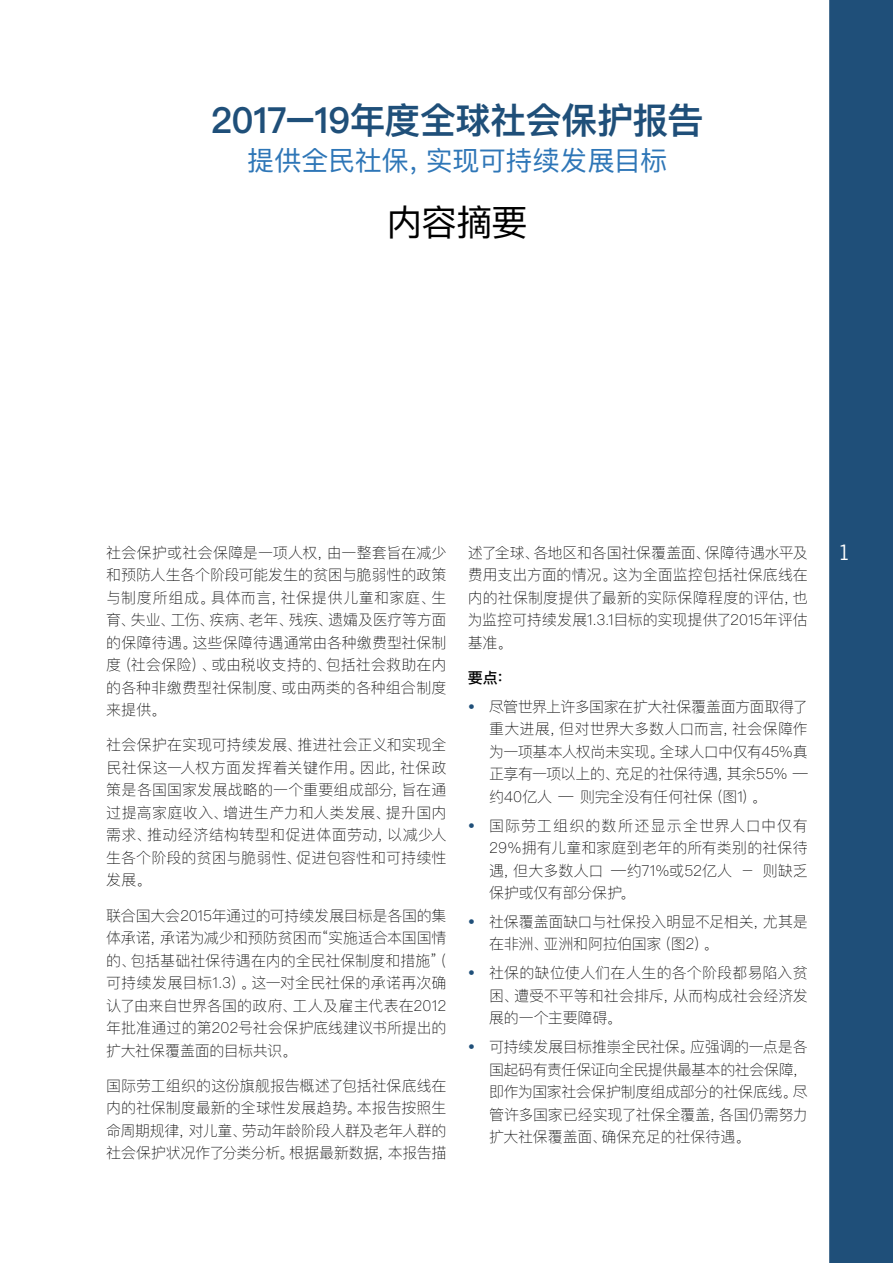
<style>
.page{position:relative;width:893px;height:1263px;background:#fff}
.page>*{position:absolute;margin:0;border:0;box-sizing:border-box;transform-origin:0 0}
.t1{font:600 36px "Ping Fang SC";letter-spacing:-.015em;color:#1f4f79}
.t2{font:36px "Ping Fang SC";color:#000}
.t3{font:27px "Ping Fang SC";color:#2e76b7}
.t4{font:21px "Trade Gothic LT Com";color:#fff}
.t5{font:100 15px/22.5px "Ping Fang SC";letter-spacing:-.005em;color:#000;text-align:justify}
.t6{font:500 15px "Ping Fang SC";color:#000}
.s1{color:#1f4f79}
</style>
<div class="page">
<div style="left:829px;top:0;width:64px;height:1263px;background:#1f4f79"></div>
<h1 class="t1" style="left:211px;top:98px;width:494px">2017–19年度全球社会保护报告</h1>
<h2 class="t3" style="left:247px;top:144px;width:421px">提供全民社保，实现可持续发展目标</h2>
<h1 class="t2" style="left:387px;top:200px;width:143px">内容摘要</h1>
<p class="t5" style="left:106px;top:541px;width:342px">社会保护或社会保障是一项人权，由一整套旨在减少</p>
<h3 class="t4" style="left:838px;top:539px;width:14px">1</h3>
<p class="t5" style="left:106px;top:563px;width:342px">和预防人生各个阶段可能发生的贫困与脆弱性的政策与制度所组成。具体而言，社保提供儿童和家庭、生育、失业、工伤、疾病、老年、残疾、遗孀及医疗等方面的保障待遇。这些保障待遇通常由各种缴费型社保制度（社会保险）、或由税收支持的、包括社会救助在内的各种非缴费型社保制度、或由两类的各种组合制度来提供。</p>
<p class="t5" style="left:106px;top:734px;width:342px">社会保护在实现可持续发展、推进社会正义和实现全民社保这一人权方面发挥着关键作用。因此，社保政策是各国国家发展战略的一个重要组成部分，旨在通过提高家庭收入、增进生产力和人类发展、提升国内需求、推动经济结构转型和促进体面劳动，以减少人生各个阶段的贫困与脆弱性、促进包容性和可持续性发展。</p>
<p class="t5" style="left:106px;top:904px;width:342px">联合国大会2015年通过的可持续发展目标是各国的集体承诺，承诺为减少和预防贫困而“实施适合本国国情的、包括基础社保待遇在内的全民社保制度和措施”（可持续发展目标1.3）。这一对全民社保的承诺再次确认了由来自世界各国的政府、工人及雇主代表在2012年批准通过的第202号社会保护底线建议书所提出的扩大社保覆盖面的目标共识。</p>
<p class="t5" style="left:106px;top:1074px;width:342px">国际劳工组织的这份旗舰报告概述了包括社保底线在内的社保制度最新的全球性发展趋势。本报告按照生命周期规律，对儿童、劳动年龄阶段人群及老年人群的社会保护状况作了分类分析。根据最新数据，本报告描</p>
<p class="t5" style="left:468px;top:541px;width:342px">述了全球、各地区和各国社保覆盖面、保障待遇水平及费用支出方面的情况。这为全面监控包括社保底线在内的社保制度提供了最新的实际保障程度的评估，也为监控可持续发展1.3.1目标的实现提供了2015年评估基准。</p>
<p class="t6" style="left:468px;top:668px;width:45px">要点：</p>
<p class="t5" style="left:489px;top:695px;width:320px;text-indent:-21px"><span class="s1">•</span> 尽管世界上许多国家在扩大社保覆盖面方面取得了重大进展，但对世界大多数人口而言，社会保障作为一项基本人权尚未实现。全球人口中仅有45%真正享有一项以上的、充足的社保待遇，其余55% —约40亿人 — 则完全没有任何社保（图1）。</p>
<p class="t5" style="left:489px;top:814px;width:320px;text-indent:-21px"><span class="s1">•</span> 国际劳工组织的数所还显示全世界人口中仅有29%拥有儿童和家庭到老年的所有类别的社保待遇，但大多数人口 —约71%或52亿人－则缺乏保护或仅有部分保护。</p>
<p class="t5" style="left:489px;top:910px;width:320px;text-indent:-21px"><span class="s1">•</span> 社保覆盖面缺口与社保投入明显不足相关，尤其是在非洲、亚洲和阿拉伯国家（图2）。</p>
<p class="t5" style="left:489px;top:962px;width:320px;text-indent:-21px"><span class="s1">•</span> 社保的缺位使人们在人生的各个阶段都易陷入贫困、遭受不平等和社会排斥，从而构成社会经济发展的一个主要障碍。</p>
<p class="t5" style="left:489px;top:1035px;width:320px;text-indent:-21px"><span class="s1">•</span> 可持续发展目标推崇全民社保。应强调的一点是各国起码有责任保证向全民提供最基本的社会保障，即作为国家社会保护制度组成部分的社保底线。尽管许多国家已经实现了社保全覆盖，各国仍需努力扩大社保覆盖面、确保充足的社保待遇。</p>
</div>
